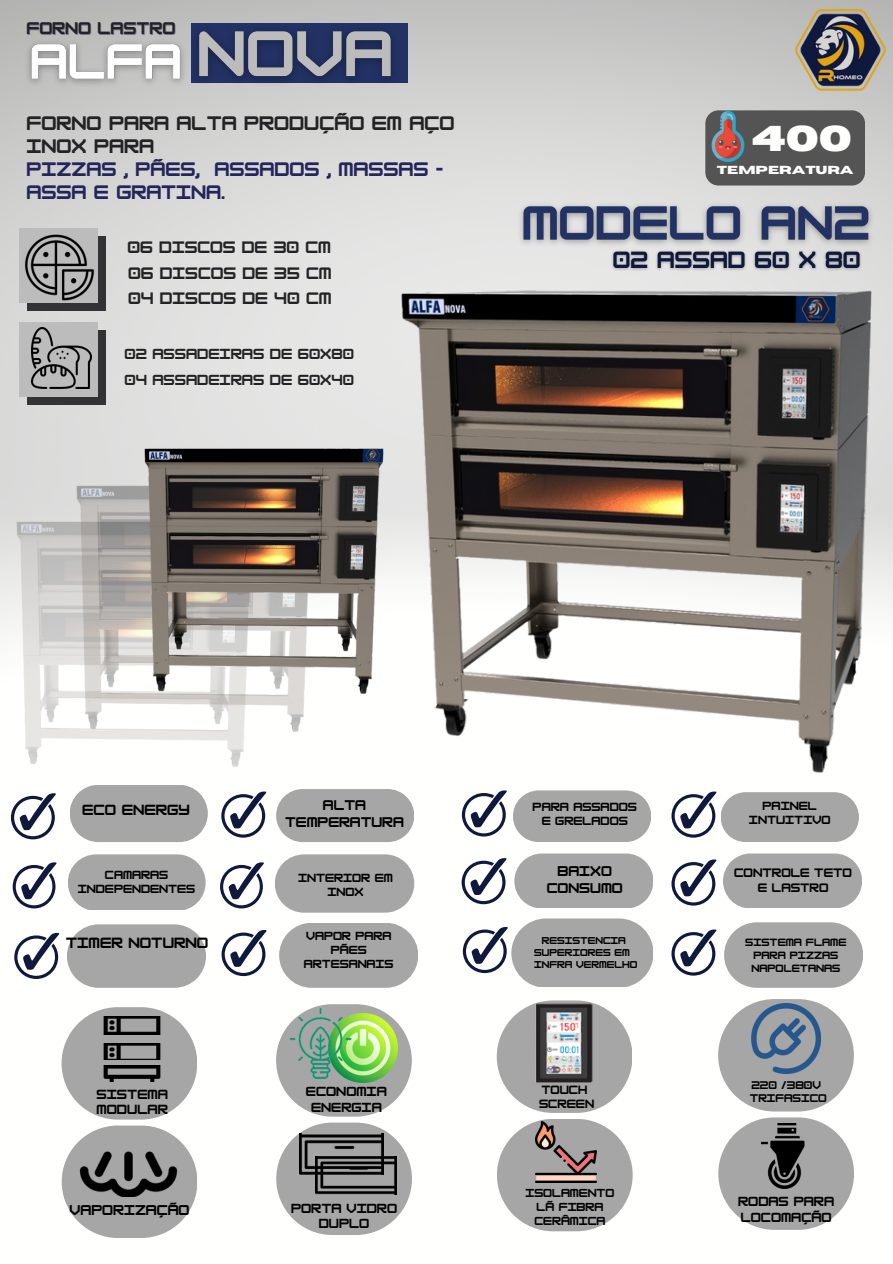
<style>
.page{position:relative;width:893px;height:1264px;background:#fff}
.page>*{position:absolute;margin:0;border:0;box-sizing:border-box;transform-origin:0 0}
.t1{font:700 35.7px "Horizon";color:#fffffe}
.t2{font:700 17.1px/23px "HK Modular";color:#24265b}
.t3{font:700 17.1px/23px "HK Modular";color:#232224}
.t4{font:700 14.7px "HK Modular";color:#232224}
.t5{font:700 14.4px/26.1px "HK Modular";color:#232224}
.t6{font:700 12.9px "HK Modular";color:#000}
.t7{font:700 12.75px/25.5px "HK Modular";color:#232224}
.t8{font:700 12.3px/17px "HK Modular";color:#000;text-align:center}
.t9{font:700 11.55px/15.5px "HK Modular";color:#000;text-align:center}
.t10{font:700 11.55px "Horizon";color:#fff}
.t11{font:700 10.65px/14.7px "HK Modular";color:#000;text-align:center}
.t12{font:700 10.5px/14.4px "HK Modular";color:#000}
.t13{font:700 10.35px/14.1px "HK Modular";color:#000;text-align:center}
.t14{font:700 10.2px/14px "HK Modular";color:#000;text-align:center}
.t15{font:700 10.05px/13.6px "HK Modular";color:#000;text-align:center}
.t16{font:700 9.75px "HK Modular";color:#000}
.t17{font:700 9.15px/12.6px "HK Modular";color:#000;text-align:center}
.t18{font:700 8.7px/12px "HK Modular";color:#000}
</style>
<div class="page">
<img style="left:0;top:0;width:892px;height:1238px">
<hr style="left:791px;top:969px;width:101px;height:2px;background:#fff">
<div style="left:705px;top:110px;width:160px;height:75px;background:#545454;border-radius:13px"></div>
<img style="left:703px;top:112px;width:42px;height:49px">
<img style="left:788px;top:7px;width:104px;height:86px">
<svg style="left:461px;top:858px;width:45px;height:46px"></svg>
<svg style="left:14px;top:932px;width:45px;height:47px"></svg>
<svg style="left:463px;top:927px;width:44px;height:46px"></svg>
<svg style="left:11px;top:793px;width:45px;height:46px"></svg>
<svg style="left:462px;top:790px;width:45px;height:46px"></svg>
<svg style="left:13px;top:862px;width:43px;height:46px"></svg>
<div style="left:511px;top:918px;width:141px;height:68px;background:#a6a6a6;border-radius:35px"></div>
<svg style="left:67px;top:924px;width:139px;height:63px;background:#aeaeae"></svg>
<svg style="left:514px;top:853px;width:139px;height:54px;background:#adadad"></svg>
<svg style="left:723px;top:853px;width:138px;height:54px;background:#adadad"></svg>
<svg style="left:70px;top:784px;width:137px;height:58px;background:#aeaeae"></svg>
<div style="left:276px;top:789px;width:138px;height:53px;background:#a6a6a6;border-radius:26px"></div>
<svg style="left:275px;top:854px;width:139px;height:58px;background:#aeaead"></svg>
<div style="left:279px;top:922px;width:139px;height:65px;background:#a6a6a6;border-radius:32px"></div>
<div style="left:513px;top:790px;width:137px;height:51px;background:#a6a6a6;border-radius:26px"></div>
<div style="left:724px;top:922px;width:138px;height:65px;background:#a6a6a6;border-radius:33px"></div>
<div style="left:68px;top:854px;width:137px;height:56px;background:#a6a6a6;border-radius:28px"></div>
<img style="left:377px;top:279px;width:515px;height:507px">
<img style="left:11px;top:514px;width:256px;height:263px">
<svg style="left:671px;top:859px;width:45px;height:46px"></svg>
<svg style="left:221px;top:930px;width:45px;height:46px"></svg>
<svg style="left:671px;top:929px;width:45px;height:46px"></svg>
<svg style="left:221px;top:791px;width:45px;height:46px"></svg>
<svg style="left:671px;top:791px;width:187px;height:50px"></svg>
<svg style="left:220px;top:862px;width:44px;height:46px"></svg>
<img style="left:19px;top:27px;width:164px;height:73px">
<img style="left:183px;top:7px;width:249px;height:96px">
<img style="left:511px;top:189px;width:381px;height:73px">
<img style="left:607px;top:243px;width:258px;height:35px">
<img style="left:71px;top:478px;width:257px;height:263px">
<img style="left:139px;top:440px;width:256px;height:263px">
<svg style="left:62px;top:1007px;width:135px;height:112px"></svg>
<svg style="left:276px;top:1004px;width:135px;height:112px"></svg>
<img style="left:328px;top:1013px;width:69px;height:69px">
<img style="left:286px;top:1008px;width:69px;height:70px">
<svg style="left:496px;top:1000px;width:136px;height:112px"></svg>
<img style="left:508px;top:995px;width:112px;height:89px">
<svg style="left:718px;top:999px;width:135px;height:112px"></svg>
<img style="left:751px;top:1003px;width:69px;height:70px">
<svg style="left:62px;top:1125px;width:135px;height:112px"></svg>
<svg style="left:276px;top:1122px;width:135px;height:112px"></svg>
<svg style="left:497px;top:1118px;width:135px;height:113px"></svg>
<svg style="left:718px;top:1117px;width:135px;height:112px"></svg>
<img style="left:79px;top:1149px;width:101px;height:47px">
<img style="left:299px;top:1133px;width:85px;height:41px">
<img style="left:315px;top:1156px;width:81px;height:38px">
<img style="left:535px;top:1121px;width:62px;height:61px">
<img style="left:761px;top:1123px;width:49px;height:65px">
<img style="left:98px;top:1065px;width:68px;height:16px">
<img style="left:98px;top:1043px;width:68px;height:16px">
<img style="left:98px;top:1016px;width:68px;height:18px">
<div style="left:27px;top:236px;width:79px;height:75px;background:#333336"></div>
<div style="left:20px;top:228px;width:78px;height:75px;background:#bcbcbc"></div>
<img style="left:23px;top:234px;width:71px;height:71px">
<div style="left:27px;top:330px;width:79px;height:75px;background:#333336"></div>
<div style="left:20px;top:322px;width:78px;height:75px;background:#bcbcbc"></div>
<img style="left:31px;top:327px;width:61px;height:61px">
<p class="t4" style="left:26px;top:19px;width:150px">FORNO LASTRO</p>
<h2 class="t3" style="left:26px;top:112px;width:429px">FORNO PARA ALTA PRODUÇÃO EM AÇO<br>INOX PARA</h2>
<h2 class="t2" style="left:26px;top:158px;width:418px">PIZZAS , PÃES, ASSADOS , MASSAS -<br>ASSA E GRATINA.</h2>
<p class="t5" style="left:127px;top:234px;width:205px">06 DISCOS DE 30 CM<br>06 DISCOS DE 35 CM</p>
<p class="t5" style="left:128px;top:285px;width:205px">04 DISCOS DE 40 CM</p>
<p class="t7" style="left:124px;top:341px;width:231px">02 ASSADEIRAS DE 60X80<br>04 ASSADEIRAS DE 60X40</p>
<h1 class="t1" style="left:751px;top:121px;width:102px">400</h1>
<p class="t10" style="left:716px;top:164px;width:138px">TEMPERATURA</p>
<p class="t6" style="left:82px;top:802px;width:109px">ECO ENERGY</p>
<p class="t8" style="left:285px;top:796px;width:120px">ALTA<br>TEMPERATURA</p>
<p class="t13" style="left:532px;top:800px;width:106px">PARA ASSADOS<br>E GRELADOS</p>
<p class="t13" style="left:749px;top:798px;width:83px">PAINEL<br>INTUITIVO</p>
<p class="t14" style="left:78px;top:867px;width:119px">CAMARAS<br>INDEPENDENTES</p>
<p class="t14" style="left:298px;top:870px;width:96px">INTERIOR EM<br>INOX</p>
<p class="t8" style="left:546px;top:863px;width:78px">BAIXO<br>CONSUMO</p>
<p class="t11" style="left:734px;top:865px;width:119px">CONTROLE TETO<br>E LASTRO</p>
<p class="t6" style="left:66px;top:934px;width:144px">TIMER NOTURNO</p>
<p class="t14" style="left:304px;top:928px;width:91px">VAPOR PARA<br>PÃES<br>ARTESANAIS</p>
<p class="t18" style="left:534px;top:934px;width:105px;text-indent:8px">RESISTENCIA<br>SUPERIORES EM<br>INFRA VERMELHO</p>
<p class="t17" style="left:745px;top:936px;width:103px">SISTEMA FLAME<br>PARA PIZZAS<br>NAPOLETANAS</p>
<p class="t16" style="left:751px;top:1079px;width:71px">220 /380V</p>
<p class="t9" style="left:306px;top:1083px;width:82px">ECONOMIA<br>ENERGIA</p>
<p class="t12" style="left:539px;top:1082px;width:57px">TOUCH<br>SCREEN</p>
<p class="t9" style="left:96px;top:1086px;width:73px">SISTEMA</p>
<p class="t16" style="left:749px;top:1092px;width:78px">TRIFASICO</p>
<p class="t9" style="left:96px;top:1101px;width:73px">MODULAR</p>
<p class="t8" style="left:70px;top:1201px;width:121px">VAPORIZAÇÃO</p>
<p class="t9" style="left:291px;top:1200px;width:108px">PORTA VIDRO<br>DUPLO</p>
<p class="t15" style="left:525px;top:1186px;width:90px">ISOLAMENTO<br>LÃ FIBRA<br>CERÂMICA</p>
<p class="t9" style="left:738px;top:1193px;width:97px;text-align:left">RODAS PARA<br>LOCOMAÇÃO</p>
</div>
